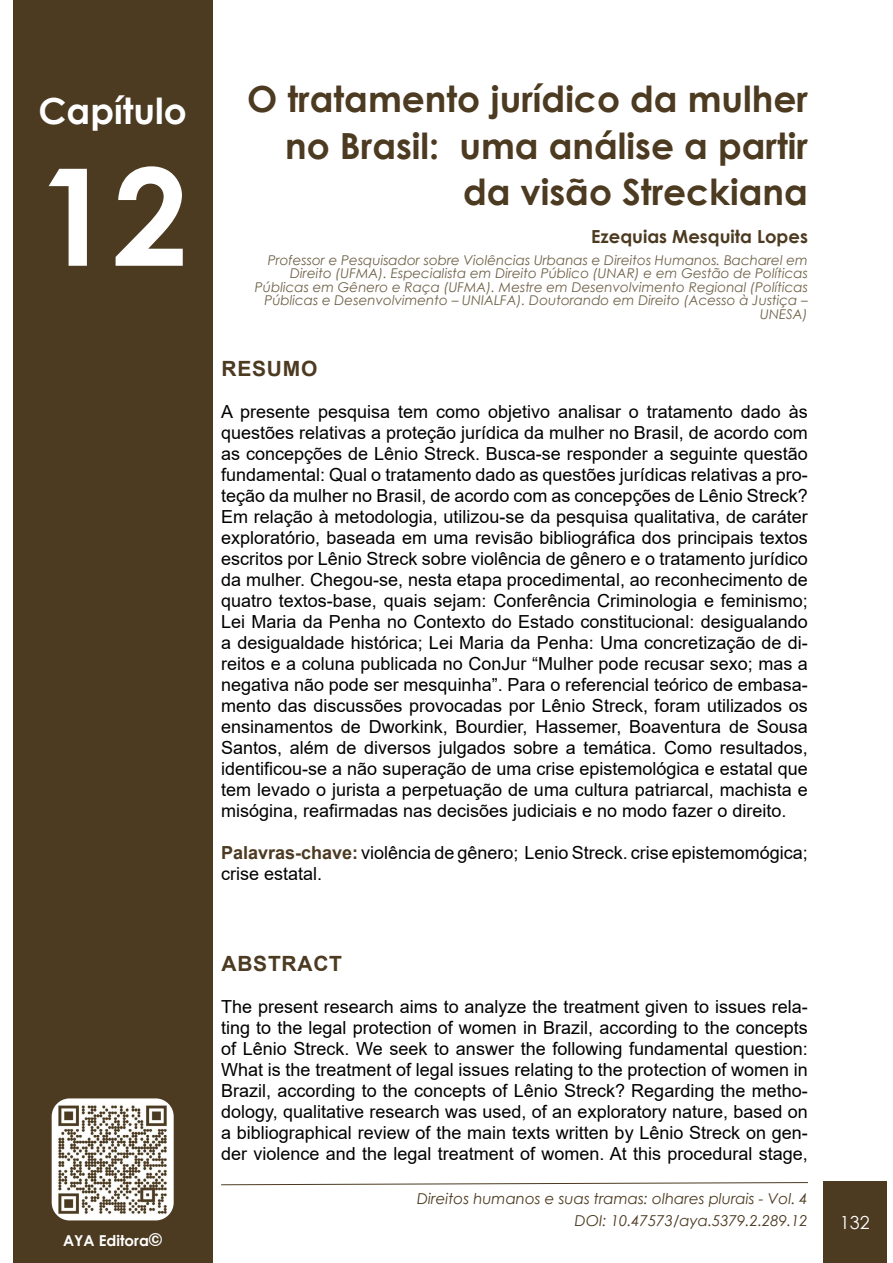
<style>
.page{position:relative;width:893px;height:1263px;background:#fff}
.page>*{position:absolute;margin:0;border:0;box-sizing:border-box;transform-origin:0 0}
.t1{font:700 135px "Century Gothic";color:#fff}
.t2{font:700 36px/46.5px "Century Gothic";color:#4c3a21;text-align:right}
.t3{font:700 36px "Century Gothic";color:#fff}
.t4{font:700 21px "Arial";letter-spacing:.035em;color:#4c3a21}
.t5{font:18px/21px "Arial";color:#000;text-align:justify}
.t6{font:700 18px "Century Gothic";color:#4c3a21}
.t7{font:18px "Century Gothic";color:#fff}
.t8{font:italic 15px "Century Gothic";color:#4c3a21}
.t9{font:700 15px "Century Gothic";color:#fff}
.t10{font:italic 13.5px/13.5px "Century Gothic";color:#706249;text-align:right}
.s1{font-family:"Helvetica";font-size:18px}
.s2{font-weight:700;color:#4c3a21}
</style>
<div class="page">
<div style="left:13px;top:0;width:200px;height:1263px;background:#4c3a21"></div>
<svg style="left:221px;top:1182px;width:587px;height:3px"></svg>
<div style="left:823px;top:1182px;width:63px;height:81px;background:#4c3a21"></div>
<img style="left:52px;top:1098px;width:122px;height:122px">
<h2 class="t3" style="left:39px;top:84px;width:150px">Capítulo</h2>
<h1 class="t1" style="left:37px;top:114px;width:153px">12</h1>
<p class="t9" style="left:63px;top:1229px;width:101px">AYA Editora<span class="s1">©</span></p>
<h2 class="t2" style="left:247px;top:74px;width:562px">O tratamento jurídico da mulher no Brasil: uma análise a partir da visão Streckiana</h2>
<p class="t6" style="left:591px;top:223px;width:218px">Ezequias Mesquita Lopes</p>
<p class="t10" style="left:255px;top:253px;width:555px">Professor e Pesquisador sobre Violências Urbanas e Direitos Humanos. Bacharel em Direito (UFMA). Especialista em Direito Público (UNAR) e em Gestão de Políticas Públicas em Gênero e Raça (UFMA). Mestre em Desenvolvimento Regional (Políticas Públicas e Desenvolvimento – UNIALFA). Doutorando em Direito (Acesso à Justiça – UNESA)</p>
<p class="t4" style="left:221px;top:353px;width:97px">RESUMO</p>
<p class="t5" style="left:221px;top:401px;width:588px">A presente pesquisa tem como objetivo analisar o tratamento dado às questões relativas a proteção jurídica da mulher no Brasil, de acordo com as concepções de Lênio Streck. Busca-se responder a seguinte questão fundamental: Qual o tratamento dado as questões jurídicas relativas a pro&shy;teção da mulher no Brasil, de acordo com as concepções de Lênio Streck?<br>Em relação à metodologia, utilizou-se da pesquisa qualitativa, de caráter exploratório, baseada em uma revisão bibliográfica dos principais textos escritos por Lênio Streck sobre violência de gênero e o tratamento jurídico da mulher. Chegou-se, nesta etapa procedimental, ao reconhecimento de quatro textos-base, quais sejam: Conferência Criminologia e feminismo; Lei Maria da Penha no Contexto do Estado constitucional: desigualando a desigualdade histórica; Lei Maria da Penha: Uma concretização de di&shy;reitos e a coluna publicada no ConJur “Mulher pode recusar sexo; mas a negativa não pode ser mesquinha”. Para o referencial teórico de embasa&shy;mento das discussões provocadas por Lênio Streck, foram utilizados os ensinamentos de Dworkink, Bourdier, Hassemer, Boaventura de Sousa Santos, além de diversos julgados sobre a temática. Como resultados, identificou-se a não superação de uma crise epistemológica e estatal que tem levado o jurista a perpetuação de uma cultura patriarcal, machista e misógina, reafirmadas nas decisões judiciais e no modo fazer o direito.</p>
<p class="t5" style="left:221px;top:842px;width:588px"><span class="s2">Palavras-chave:</span> violência de gênero; Lenio Streck. crise epistemomógica; crise estatal.</p>
<p class="t4" style="left:221px;top:949px;width:122px">ABSTRACT</p>
<p class="t5" style="left:221px;top:996px;width:588px">The present research aims to analyze the treatment given to issues rela&shy;ting to the legal protection of women in Brazil, according to the concepts of Lênio Streck. We seek to answer the following fundamental question:<br>What is the treatment of legal issues relating to the protection of women in Brazil, according to the concepts of Lênio Streck? Regarding the metho&shy;dology, qualitative research was used, of an exploratory nature, based on a bibliographical review of the main texts written by Lênio Streck on gen&shy;der violence and the legal treatment of women. At this procedural stage,</p>
<p class="t8" style="left:417px;top:1188px;width:392px">Direitos humanos e suas tramas: olhares plurais - Vol. 4</p>
<p class="t8" style="left:575px;top:1210px;width:235px">DOI: 10.47573/aya.5379.2.289.12</p>
<p class="t7" style="left:840px;top:1210px;width:31px">132</p>
</div>
